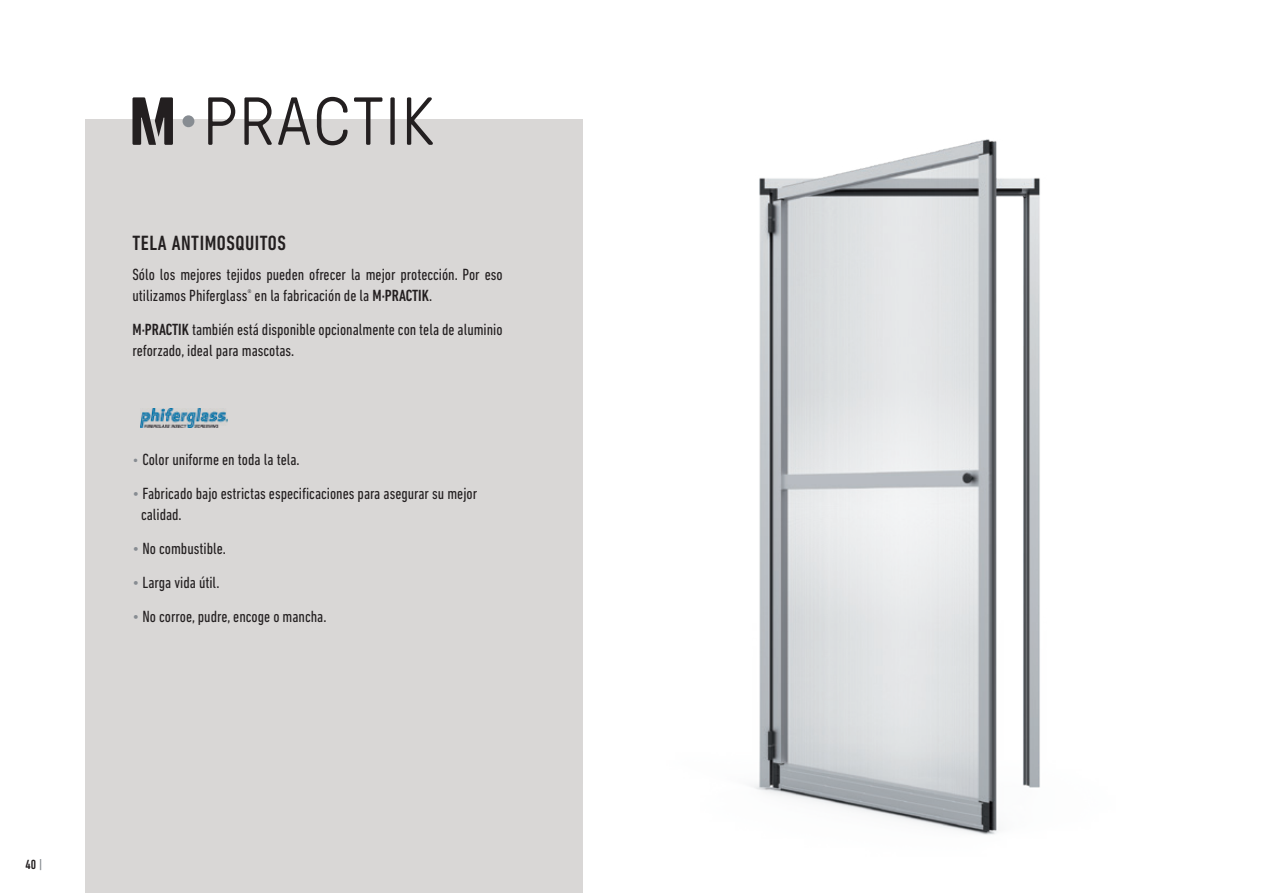
<style>
.page{position:relative;width:1263px;height:893px;background:#fff}
.page>*{position:absolute;margin:0;border:0;box-sizing:border-box;transform-origin:0 0}
.FRASE_PRODUCTO{font:500 condensed 21px "DIN Next LT Pro";letter-spacing:.025em;color:#231f20}
.CUERPOS_DE_TEXTO{font:condensed 16.5px/21px "DIN Next LT Pro";color:#231f20}
.t1{font:500 condensed 13.5px "DIN Next LT Pro";color:#231f20}
.s1{font-weight:500}
.s2{font-weight:300;font-stretch:normal;font-size:15px;color:#878c92}
.s3{color:#878c92}
</style>
<div class="page">
<div style="left:85px;top:119px;width:498px;height:774px;background:#d9d7d6"></div>
<img style="left:140px;top:409px;width:87px;height:18px">
<svg style="left:132px;top:97px;width:301px;height:48px"></svg>
<div style="left:183px;top:115px;width:11px;height:12px;background:#878c92;border-radius:50%"></div>
<img style="left:752px;top:139px;width:288px;height:696px">
<p class="FRASE_PRODUCTO" style="left:132px;top:231px;width:155px">TELA ANTIMOSQUITOS</p>
<p class="CUERPOS_DE_TEXTO" style="left:132px;top:264px;width:372px">Sólo los mejores tejidos pueden ofrecer la mejor protección. Por eso utilizamos Phiferglass<sup>®</sup> en la fabricación de la <span class="s1">M·PRACTIK</span>.</p>
<p class="CUERPOS_DE_TEXTO" style="left:132px;top:319px;width:372px"><span class="s1">M·PRACTIK</span> también está disponible opcionalmente con tela de aluminio reforzado, ideal para mascotas.</p>
<p class="CUERPOS_DE_TEXTO" style="left:132px;top:449px;width:169px"><span class="s2">•</span> Color uniforme en toda la tela.</p>
<p class="CUERPOS_DE_TEXTO" style="left:141px;top:483px;width:338px;text-indent:-9px"><span class="s3">•</span> Fabricado bajo estrictas especificaciones para asegurar su mejor calidad.</p>
<p class="CUERPOS_DE_TEXTO" style="left:132px;top:538px;width:95px"><span class="s3">•</span> No combustible.</p>
<p class="CUERPOS_DE_TEXTO" style="left:132px;top:571px;width:89px"><span class="s3">•</span> Larga vida útil.</p>
<p class="CUERPOS_DE_TEXTO" style="left:132px;top:605px;width:195px"><span class="s3">•</span> No corroe, pudre, encoge o mancha.</p>
<p class="t1" style="left:25px;top:857px;width:19px">40 <span class="s3">|</span></p>
</div>
